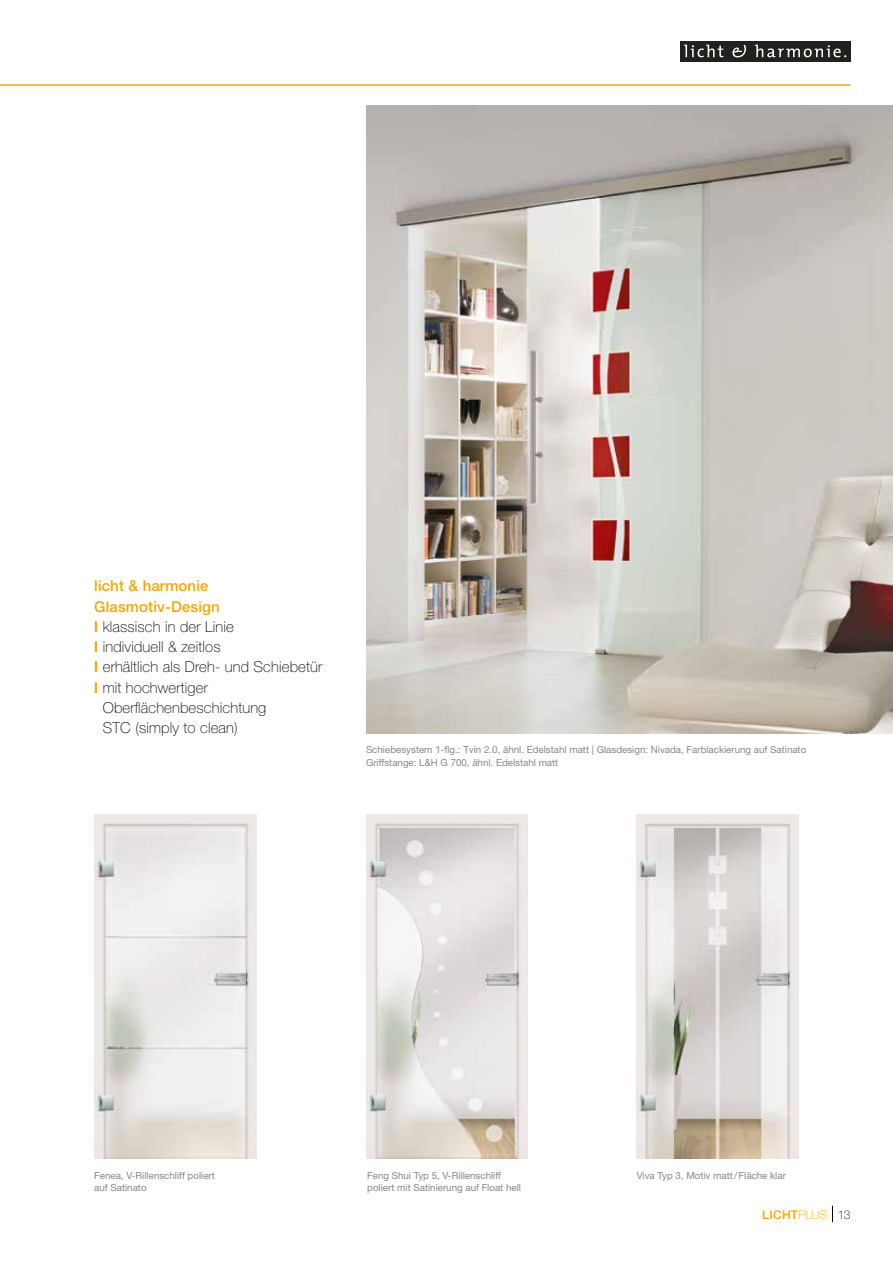
<style>
.page{position:relative;width:893px;height:1263px;background:#fff}
.page>*{position:absolute;margin:0;border:0;box-sizing:border-box;transform-origin:0 0}
.t1{font:100 15px "Helvetica Neue LT";letter-spacing:.01em;color:#000}
.t2{font:500 15px "Helvetica Neue LT";letter-spacing:.01em;color:#f7a600}
.t3{font:500 12px "Helvetica Neue LT";letter-spacing:.025em;color:#f7a600}
.t4{font:9.75px/12.8px "Helvetica Neue LT";color:#878786}
.s1{font-weight:700;color:#f7a600}
.s2{font-weight:100}
.s3{font-weight:100;color:#000}
</style>
<div class="page">
<img style="left:366px;top:814px;width:162px;height:344px">
<img style="left:94px;top:814px;width:162px;height:344px">
<img style="left:637px;top:814px;width:162px;height:344px">
<img style="left:366px;top:105px;width:527px;height:628px">
<hr style="left:0;top:84px;width:850px;height:2px;background:#f7a600">
<div style="left:680px;top:41px;width:170px;height:20px;background:#21211d"></div>
<svg style="left:684px;top:45px;width:39px;height:12px"></svg>
<svg style="left:732px;top:45px;width:14px;height:12px"></svg>
<svg style="left:755px;top:45px;width:91px;height:12px"></svg>
<svg style="left:832px;top:1206px;width:1px;height:16px"></svg>
<h1 class="t2" style="left:94px;top:577px;width:116px">licht &amp; harmonie</h1>
<h1 class="t2" style="left:94px;top:597px;width:127px">Glasmotiv-Design</h1>
<h1 class="t1" style="left:94px;top:618px;width:141px"><span class="s1">l</span> klassisch in der Linie</h1>
<h1 class="t1" style="left:94px;top:638px;width:128px"><span class="s1">l</span> individuell &amp; zeitlos</h1>
<h1 class="t1" style="left:94px;top:658px;width:230px"><span class="s1">l</span> erhältlich als Dreh- und Schiebetür</h1>
<h1 class="t1" style="left:94px;top:679px;width:115px"><span class="s1">l</span> mit hochwertiger</h1>
<h1 class="t1" style="left:103px;top:699px;width:165px">Oberflächenbeschichtung</h1>
<h1 class="t1" style="left:103px;top:719px;width:137px">STC (simply to clean)</h1>
<p class="t4" style="left:366px;top:743px;width:442px">Schiebesystem 1-flg.: Tvin 2.0, ähnl. Edelstahl matt | Glasdesign: Nivada, Farblackierung auf Satinato<br>Griffstange: L&amp;H G 700, ähnl. Edelstahl matt</p>
<p class="t4" style="left:94px;top:1169px;width:122px">Fenea, V-Rillenschliff poliert auf Satinato</p>
<p class="t4" style="left:367px;top:1169px;width:155px">Feng Shui Typ 5, V-Rillenschliff poliert mit Satinierung auf Float hell</p>
<p class="t4" style="left:637px;top:1169px;width:151px">Viva Typ 3, Motiv matt / Fläche klar</p>
<p class="t3" style="left:762px;top:1208px;width:90px">LICHT<span class="s2">PLUS</span> <span class="s3">13</span></p>
</div>
